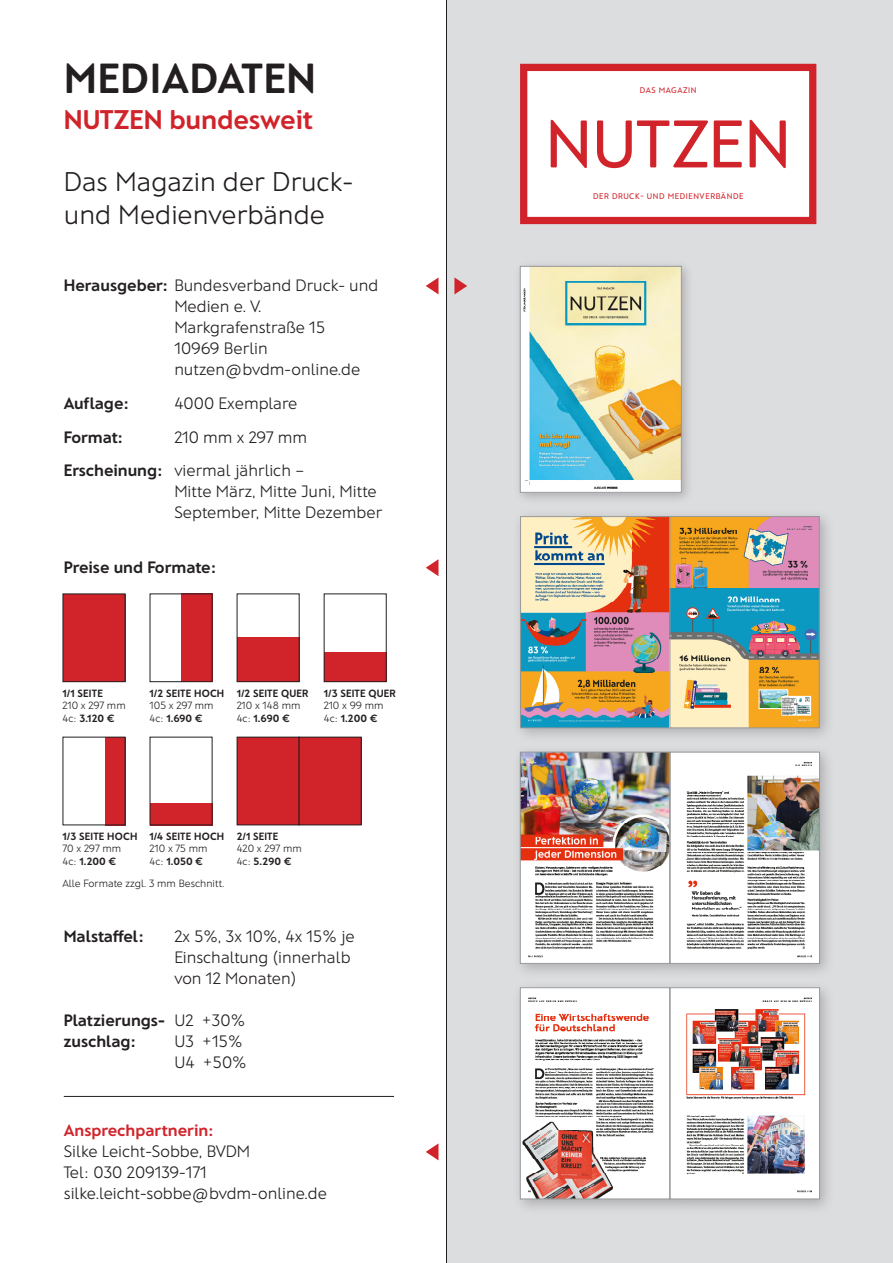
<style>
.page{position:relative;width:893px;height:1263px;background:#fff}
.page>*{position:absolute;margin:0;border:0;box-sizing:border-box;transform-origin:0 0}
.t1{font:500 67.05px "Franz Sans";color:#d1232a}
.t2{font:700 42px "Franz Sans";letter-spacing:.02em;color:#231f20}
.t3{font:300 27px/33px "Franz Sans";color:#231f20}
.t4{font:700 27px "Franz Sans";color:#d1232a}
.t5{font:300 16.5px/21px "Franz Sans";color:#231f20}
.t6{font:700 16.5px/21px "Franz Sans";color:#231f20}
.t7{font:700 16.5px "Franz Sans";color:#d1232a}
.t8{font:300 10.5px/12.5px "Franz Sans";color:#231f20}
.t9{font:700 10.5px "Franz Sans";letter-spacing:.02em;color:#231f20}
.t10{font:500 8.1px "Franz Sans";letter-spacing:.07em;color:#d1232a}
.s1{font-weight:700}
.s2{font-weight:300}
</style>
<div class="page">
<div style="left:446px;top:0;width:447px;height:1263px;background:#dcdddf"></div>
<div style="left:512px;top:508px;width:323px;height:236px;background:#231f20;opacity:.25"></div>
<img style="left:522px;top:518px;width:146px;height:208px">
<div style="left:520px;top:516px;width:150px;height:212px;border:1px solid #95979a"></div>
<img style="left:672px;top:518px;width:145px;height:208px">
<div style="left:670px;top:516px;width:149px;height:212px;border:1px solid #95979a"></div>
<div style="left:524px;top:67px;width:289px;height:153px;background:#fff"></div>
<div style="left:520px;top:64px;width:296px;height:160px;border:7px solid #d1232a"></div>
<div style="left:63px;top:594px;width:62px;height:88px;background:#d1232a"></div>
<div style="left:181px;top:593px;width:31px;height:89px;background:#d1232a"></div>
<div style="left:105px;top:737px;width:20px;height:88px;background:#d1232a"></div>
<div style="left:237px;top:638px;width:63px;height:44px;background:#d1232a"></div>
<div style="left:150px;top:803px;width:62px;height:22px;background:#d1232a"></div>
<div style="left:324px;top:652px;width:63px;height:30px;background:#d1232a"></div>
<div style="left:324px;top:593px;width:63px;height:89px;border:1px solid #231f20"></div>
<div style="left:237px;top:593px;width:63px;height:89px;border:1px solid #231f20"></div>
<div style="left:237px;top:737px;width:62px;height:88px;background:#d1232a"></div>
<div style="left:299px;top:737px;width:62px;height:88px;background:#d1232a"></div>
<div style="left:299px;top:737px;width:63px;height:88px;border:1px solid #231f20"></div>
<div style="left:513px;top:259px;width:181px;height:246px;background:#231f20;opacity:.25"></div>
<img style="left:522px;top:268px;width:157px;height:222px">
<div style="left:520px;top:266px;width:161px;height:226px;border:1px solid #95979a"></div>
<svg style="left:454px;top:277px;width:13px;height:17px"></svg>
<svg style="left:426px;top:278px;width:12px;height:16px"></svg>
<svg style="left:426px;top:559px;width:12px;height:17px"></svg>
<svg style="left:426px;top:1143px;width:12px;height:17px"></svg>
<hr style="left:64px;top:1096px;width:330px;height:1px;background:#231f20">
<div style="left:512px;top:744px;width:324px;height:235px;background:#231f20;opacity:.25"></div>
<img style="left:522px;top:754px;width:146px;height:208px">
<div style="left:520px;top:752px;width:150px;height:212px;border:1px solid #95979a"></div>
<svg style="left:672px;top:754px;width:146px;height:208px"></svg>
<div style="left:670px;top:752px;width:150px;height:212px;border:1px solid #95979a"></div>
<div style="left:512px;top:979px;width:324px;height:236px;background:#231f20;opacity:.25"></div>
<img style="left:522px;top:989px;width:146px;height:208px">
<div style="left:520px;top:987px;width:150px;height:212px;border:1px solid #95979a"></div>
<img style="left:672px;top:989px;width:146px;height:208px">
<div style="left:670px;top:987px;width:150px;height:212px;border:1px solid #95979a"></div>
<h2 class="t2" style="left:64px;top:55px;width:253px">MEDIADATEN</h2>
<h3 class="t4" style="left:64px;top:105px;width:251px">NUTZEN bundesweit</h3>
<h3 class="t3" style="left:64px;top:165px;width:291px">Das Magazin der Druck&shy;und Medienverbände</h3>
<p class="t5" style="left:174px;top:275px;width:205px;text-indent:-111px"><span class="s1">Herausgeber:</span> Bundesverband Druck- und<br>Medien e. V.<br>Markgrafenstraße 15<br>10969 Berlin nutzen@bvdm-online.de</p>
<p class="t6" style="left:64px;top:393px;width:67px">Auflage:</p>
<p class="t5" style="left:174px;top:393px;width:125px">4000 Exemplare</p>
<p class="t6" style="left:64px;top:427px;width:61px">Format:</p>
<p class="t5" style="left:64px;top:420px;width:245px;line-height:33.8px;text-align:right">210 mm x 297 mm<br><span class="s1">Erscheinung:</span> viermal jährlich –</p>
<p class="t5" style="left:174px;top:481px;width:210px">Mitte März, Mitte Juni, Mitte<br>September, Mitte Dezember</p>
<p class="t6" style="left:64px;top:557px;width:154px">Preise und Formate:</p>
<p class="t9" style="left:63px;top:687px;width:42px">1/1 SEITE</p>
<p class="t8" style="left:63px;top:699px;width:65px">210 x 297 mm<br>4c: <span class="s1">3.120 €</span></p>
<p class="t9" style="left:150px;top:687px;width:76px">1/2 SEITE HOCH</p>
<p class="t8" style="left:150px;top:699px;width:65px">105 x 297 mm<br>4c: <span class="s1">1.690 €</span></p>
<p class="t9" style="left:237px;top:687px;width:73px">1/2 SEITE QUER</p>
<p class="t8" style="left:237px;top:699px;width:65px">210 x 148 mm<br>4c: <span class="s1">1.690 €</span></p>
<p class="t9" style="left:324px;top:687px;width:74px">1/3 SEITE QUER</p>
<p class="t8" style="left:324px;top:699px;width:61px">210 x 99 mm<br>4c: <span class="s1">1.200 €</span></p>
<p class="t9" style="left:63px;top:830px;width:76px">1/3 SEITE HOCH</p>
<p class="t8" style="left:63px;top:842px;width:60px">70 x 297 mm<br>4c: <span class="s1">1.200 €</span></p>
<p class="t8" style="left:63px;top:877px;width:163px">Alle Formate zzgl. 3 mm Beschnitt.</p>
<p class="t9" style="left:150px;top:830px;width:76px">1/4 SEITE HOCH</p>
<p class="t8" style="left:150px;top:842px;width:59px">210 x 75 mm<br>4c: <span class="s1">1.050 €</span></p>
<p class="t9" style="left:237px;top:830px;width:43px">2/1 SEITE</p>
<p class="t8" style="left:237px;top:842px;width:67px">420 x 297 mm<br>4c: <span class="s1">5.290 €</span></p>
<p class="t6" style="left:64px;top:926px;width:82px">Malstaffel:</p>
<p class="t5" style="left:174px;top:926px;width:182px">2x 5%, 3x 10%, 4x 15% je<br>Einschaltung (innerhalb von 12 Monaten)</p>
<p class="t6" style="left:64px;top:1010px;width:183px">Platzierungs- <span class="s2">U2 +30% </span>zuschlag:</p>
<p class="t5" style="left:174px;top:1031px;width:74px">U3 +15%<br>U4 +50%</p>
<p class="t7" style="left:64px;top:1121px;width:152px">Ansprechpartnerin:</p>
<p class="t5" style="left:64px;top:1141px;width:265px">Silke Leicht-Sobbe, BVDM<br>Tel: 030 209139-171 silke.leicht-sobbe@bvdm-online.de</p>
<p class="t10" style="left:640px;top:86px;width:58px">DAS MAGAZIN</p>
<h1 class="t1" style="left:545px;top:107px;width:247px">NUTZEN</h1>
<p class="t10" style="left:593px;top:192px;width:152px">DER DRUCK- UND MEDIENVERBÄNDE</p>
</div>
